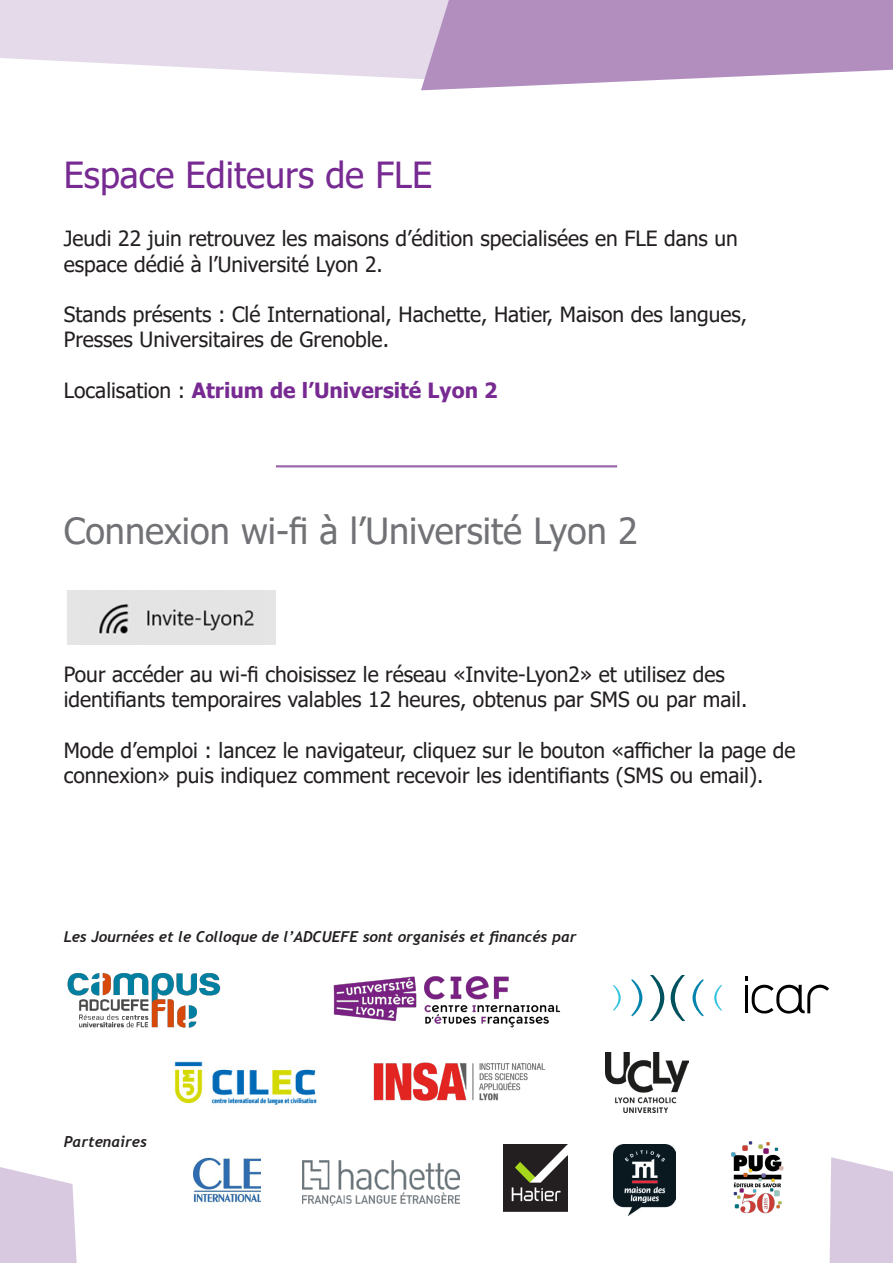
<style>
.page{position:relative;width:893px;height:1263px;background:#fff}
.page>*{position:absolute;margin:0;border:0;box-sizing:border-box;transform-origin:0 0}
.t1{font:36px "Tahoma";color:#717275}
.t2{font:36px "Tahoma";color:#772a91}
.t3{font:21px/25.2px "Tahoma";color:#231f20}
.t4{font:700 21px "Tahoma";color:#772a91}
.t5{font:italic 700 15px "Trebuchet";color:#231f20}
.s1{font-weight:400;color:#231f20}
</style>
<div class="page">
<svg style="left:0;top:0;width:893px;height:90px"></svg>
<img style="left:373px;top:1062px;width:173px;height:39px">
<img style="left:175px;top:1061px;width:141px;height:44px">
<hr style="left:276px;top:465px;width:341px;height:2px;background:#9969a9">
<img style="left:67px;top:591px;width:209px;height:53px">
<img style="left:333px;top:976px;width:228px;height:52px">
<img style="left:67px;top:973px;width:154px;height:55px">
<img style="left:605px;top:1052px;width:84px;height:61px">
<img style="left:731px;top:1141px;width:53px;height:73px">
<img style="left:194px;top:1157px;width:67px;height:49px">
<img style="left:303px;top:1160px;width:156px;height:45px">
<img style="left:613px;top:1144px;width:62px;height:72px">
<svg style="left:0;top:1167px;width:77px;height:96px;background:#dccfe4"></svg>
<svg style="left:830px;top:1157px;width:63px;height:106px;background:#dacde3"></svg>
<img style="left:504px;top:1144px;width:63px;height:68px">
<svg style="left:745px;top:976px;width:84px;height:38px"></svg>
<svg style="left:650px;top:975px;width:14px;height:45px"></svg>
<svg style="left:631px;top:979px;width:11px;height:37px"></svg>
<svg style="left:613px;top:985px;width:8px;height:26px"></svg>
<svg style="left:671px;top:975px;width:14px;height:45px"></svg>
<svg style="left:692px;top:979px;width:11px;height:37px"></svg>
<svg style="left:714px;top:985px;width:8px;height:26px"></svg>
<p class="t2" style="left:64px;top:151px;width:370px">Espace Editeurs de FLE</p>
<p class="t3" style="left:64px;top:227px;width:676px">Jeudi 22 juin retrouvez les maisons d’édition specialisées en FLE dans un espace dédié à l’Université Lyon 2.</p>
<p class="t3" style="left:64px;top:303px;width:685px">Stands présents : Clé International, Hachette, Hatier, Maison des langues,<br>Presses Universitaires de Grenoble.</p>
<p class="t4" style="left:64px;top:375px;width:435px"><span class="s1">Localisation :</span> Atrium de l’Université Lyon 2</p>
<p class="t1" style="left:64px;top:507px;width:575px">Connexion wi-fi à l’Université Lyon 2</p>
<p class="t3" style="left:64px;top:663px;width:685px">Pour accéder au wi-fi choisissez le réseau «Invite-Lyon2» et utilisez des identifiants temporaires valables 12 heures, obtenus par SMS ou par mail.</p>
<p class="t3" style="left:64px;top:738px;width:733px">Mode d’emploi : lancez le navigateur, cliquez sur le bouton «afficher la page de connexion» puis indiquez comment recevoir les identifiants (SMS ou email).</p>
<p class="t5" style="left:64px;top:927px;width:514px">Les Journées et le Colloque de l’ADCUEFE sont organisés et financés par</p>
<p class="t5" style="left:64px;top:1132px;width:85px">Partenaires</p>
</div>
